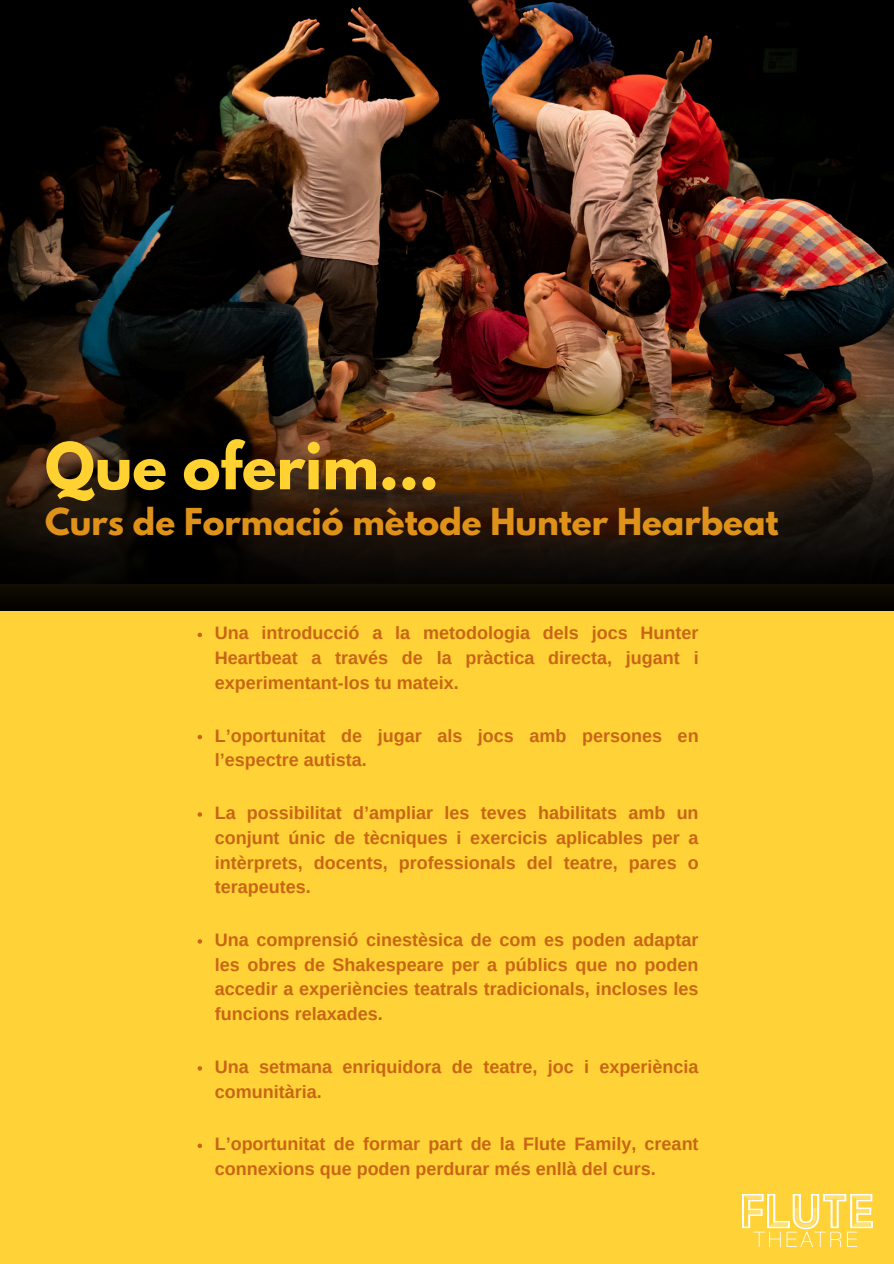
<style>
.page{position:relative;width:894px;height:1264px;background:#fff}
.page>*{position:absolute;margin:0;border:0;box-sizing:border-box;transform-origin:0 0}
.t1{font:700 57.3px "League Spartan";color:#ffd231}
.t2{font:700 32.85px "League Spartan";color:#df921a}
.t3{font:700 18px/24.8px "Arimo";color:#c86616;text-align:justify}
</style>
<div class="page">
<div style="left:0;top:0;width:893px;height:1263px;background:#ffd337"></div>
<img style="left:742px;top:1194px;width:130px;height:52px">
<img style="left:0;top:0;width:893px;height:15px">
<img style="left:0;top:15px;width:893px;height:595px">
<svg style="left:197px;top:632px;width:5px;height:5px"></svg>
<svg style="left:197px;top:734px;width:5px;height:5px"></svg>
<svg style="left:197px;top:812px;width:5px;height:4px"></svg>
<svg style="left:197px;top:939px;width:5px;height:4px"></svg>
<svg style="left:197px;top:1066px;width:5px;height:4px"></svg>
<svg style="left:197px;top:1143px;width:5px;height:5px"></svg>
<p class="t1" style="left:45px;top:437px;width:395px">Que oferim...</p>
<h1 class="t2" style="left:45px;top:506px;width:734px">Curs de Formació mètode Hunter Hearbeat</h1>
<p class="t3" style="left:215px;top:620px;width:485px">Una introducció a la metodologia dels jocs Hunter Heartbeat a través de la pràctica directa, jugant i experimentant-los tu mateix.</p>
<h2 class="t3" style="left:215px;top:723px;width:485px">L’oportunitat de jugar als jocs amb persones en l’espectre autista.</h2>
<p class="t3" style="left:215px;top:800px;width:485px">La possibilitat d’ampliar les teves habilitats amb un conjunt únic de tècniques i exercicis aplicables per a intèrprets, docents, professionals del teatre, pares o terapeutes.</p>
<p class="t3" style="left:215px;top:927px;width:485px">Una comprensió cinestèsica de com es poden adaptar les obres de Shakespeare per a públics que no poden accedir a experiències teatrals tradicionals, incloses les funcions relaxades.</p>
<p class="t3" style="left:215px;top:1054px;width:485px">Una setmana enriquidora de teatre, joc i experiència comunitària.</p>
<p class="t3" style="left:215px;top:1131px;width:485px">L’oportunitat de formar part de la Flute Family, creant connexions que poden perdurar més enllà del curs.</p>
</div>
